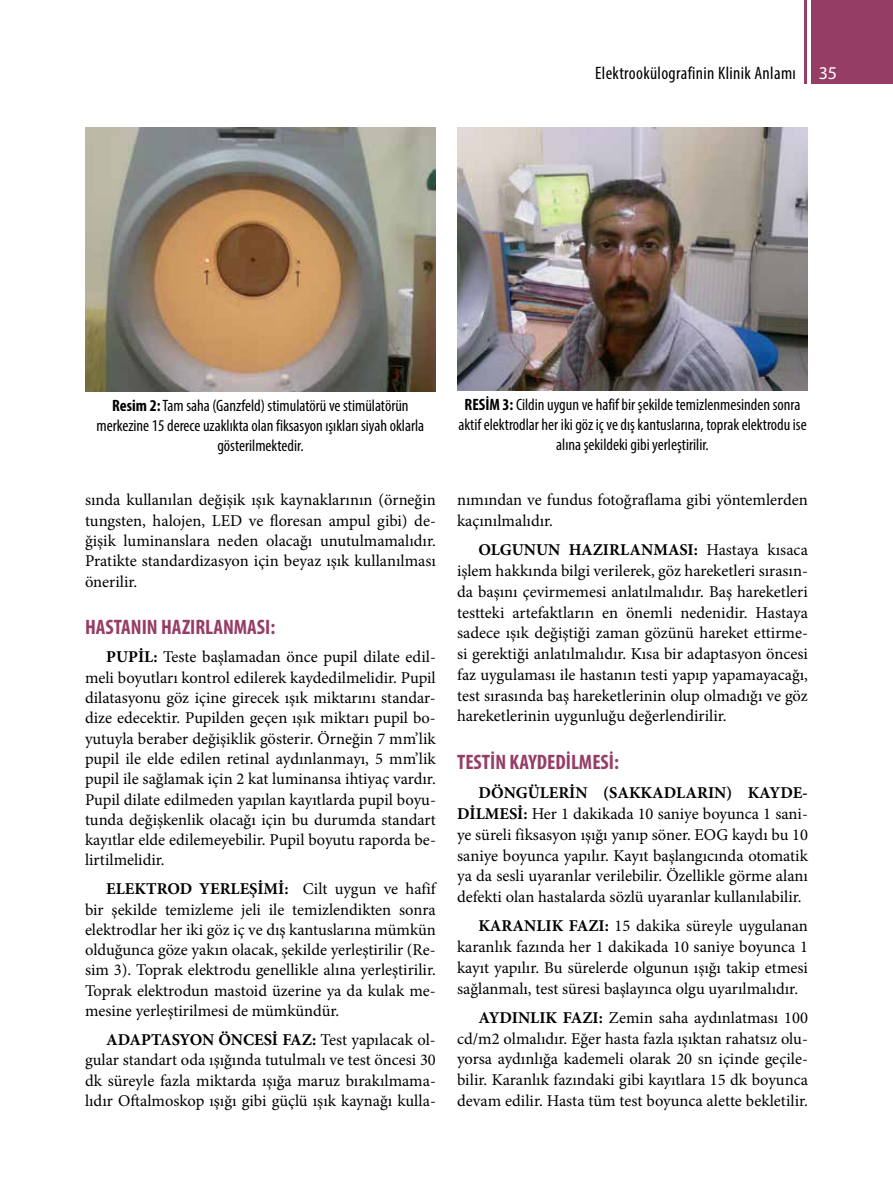
<style>
.page{position:relative;width:893px;height:1191px;background:#fff}
.page>*{position:absolute;margin:0;border:0;box-sizing:border-box;transform-origin:0 0}
.t1{font:700 condensed 21px "Myriad Pro";color:#963d66}
.t2{font:condensed 18px "Myriad Pro";letter-spacing:.02em;color:#000}
.t3{font:18px "Myriad Pro";color:#fff}
.t4{font:16.5px/20.2px "Minion Pro";color:#000;text-align:justify}
.t5{font:condensed 16.5px/19.8px "Myriad Pro";color:#000;text-align:center}
.s1{font-weight:700}
</style>
<div class="page">
<div style="left:811px;top:0;width:82px;height:84px;background:#963d66"></div>
<hr style="left:804px;top:0;width:3px;height:84px;background:#963d66">
<img style="left:85px;top:128px;width:351px;height:263px">
<img style="left:457px;top:128px;width:351px;height:262px">
<p class="t2" style="left:595px;top:62px;width:202px">Elektrookülografinin Klinik Anlamı</p>
<p class="t3" style="left:819px;top:61px;width:20px">35</p>
<p class="t5" style="left:97px;top:395px;width:329px"><span class="s1">Resim 2:</span> Tam saha (Ganzfeld) stimulatörü ve stimülatörün merkezine 15 derece uzaklıkta olan fiksasyon ışıkları siyah oklarla gösterilmektedir.</p>
<p class="t5" style="left:458px;top:395px;width:350px"><span class="s1">RESİM 3:</span> Cildin uygun ve hafif bir şekilde temizlenmesinden sonra aktif elektrodlar her iki göz iç ve dış kantuslarına, toprak elektrodu ise alına şekildeki gibi yerleştirilir.</p>
<p class="t4" style="left:85px;top:490px;width:352px">sında kullanılan değişik ışık kaynaklarının (örneğin tungsten, halojen, LED ve floresan ampul gibi) de&shy;ğişik luminanslara neden olacağı unutulmamalıdır.<br>Pratikte standardizasyon için beyaz ışık kullanılması önerilir.</p>
<p class="t1" style="left:85px;top:613px;width:192px">HASTANIN HAZIRLANMASI:</p>
<p class="t4" style="left:85px;top:647px;width:352px;text-indent:21px"><span class="s1">PUPİL:</span> Teste başlamadan önce pupil dilate edil&shy;meli boyutları kontrol edilerek kaydedilmelidir. Pupil dilatasyonu göz içine girecek ışık miktarını standar&shy;dize edecektir. Pupilden geçen ışık miktarı pupil bo&shy;yutuyla beraber değişiklik gösterir. Örneğin 7 mm’lik pupil ile elde edilen retinal aydınlanmayı, 5 mm’lik pupil ile sağlamak için 2 kat luminansa ihtiyaç vardır.<br>Pupil dilate edilmeden yapılan kayıtlarda pupil boyu&shy;tunda değişkenlik olacağı için bu durumda standart kayıtlar elde edilemeyebilir. Pupil boyutu raporda be&shy;lirtilmelidir.</p>
<p class="t4" style="left:85px;top:879px;width:352px;text-indent:21px"><span class="s1">ELEKTROD YERLEŞİMİ:</span> Cilt uygun ve hafif bir şekilde temizleme jeli ile temizlendikten sonra elektrodlar her iki göz iç ve dış kantuslarına mümkün olduğunca göze yakın olacak, şekilde yerleştirilir (Re&shy;sim 3). Toprak elektrodu genellikle alına yerleştirilir.<br>Toprak elektrodun mastoid üzerine ya da kulak me&shy;mesine yerleştirilmesi de mümkündür.</p>
<p class="t4" style="left:85px;top:1029px;width:352px;text-indent:21px"><span class="s1">ADAPTASYON ÖNCESİ FAZ:</span> Test yapılacak ol&shy;gular standart oda ışığında tutulmalı ve test öncesi 30 dk süreyle fazla miktarda ışığa maruz bırakılmama&shy;lıdır Oftalmoskop ışığı gibi güçlü ışık kaynağı kulla-</p>
<p class="t4" style="left:457px;top:490px;width:352px;line-height:20.7px">nımından ve fundus fotoğraflama gibi yöntemlerden kaçınılmalıdır.</p>
<p class="t4" style="left:457px;top:540px;width:352px;line-height:20.7px;text-indent:21px"><span class="s1">OLGUNUN HAZIRLANMASI:</span> Hastaya kısaca işlem hakkında bilgi verilerek, göz hareketleri sırasın&shy;da başını çevirmemesi anlatılmalıdır. Baş hareketleri testteki artefaktların en önemli nedenidir. Hastaya sadece ışık değiştiği zaman gözünü hareket ettirme&shy;si gerektiği anlatılmalıdır. Kısa bir adaptasyon öncesi faz uygulaması ile hastanın testi yapıp yapamayacağı, test sırasında baş hareketlerinin olup olmadığı ve göz hareketlerinin uygunluğu değerlendirilir.</p>
<p class="t1" style="left:457px;top:749px;width:163px">TESTİN KAYDEDİLMESİ:</p>
<p class="t4" style="left:457px;top:782px;width:352px;line-height:20.7px;text-indent:21px"><span class="s1">DÖNGÜLERİN (SAKKADLARIN) KAYDE-DİLMESİ:</span> Her 1 dakikada 10 saniye boyunca 1 sani&shy;ye süreli fiksasyon ışığı yanıp söner. EOG kaydı bu 10 saniye boyunca yapılır. Kayıt başlangıcında otomatik ya da sesli uyaranlar verilebilir. Özellikle görme alanı defekti olan hastalarda sözlü uyaranlar kullanılabilir.</p>
<p class="t4" style="left:457px;top:915px;width:352px;line-height:20.7px;text-indent:21px"><span class="s1">KARANLIK FAZI:</span> 15 dakika süreyle uygulanan karanlık fazında her 1 dakikada 10 saniye boyunca 1 kayıt yapılır. Bu sürelerde olgunun ışığı takip etmesi sağlanmalı, test süresi başlayınca olgu uyarılmalıdır.</p>
<p class="t4" style="left:457px;top:1007px;width:352px;line-height:20.7px;text-indent:21px"><span class="s1">AYDINLIK FAZI:</span> Zemin saha aydınlatması 100 cd/m2 olmalıdır. Eğer hasta fazla ışıktan rahatsız olu&shy;yorsa aydınlığa kademeli olarak 20 sn içinde geçile&shy;bilir. Karanlık fazındaki gibi kayıtlara 15 dk boyunca devam edilir. Hasta tüm test boyunca alette bekletilir.</p>
</div>
